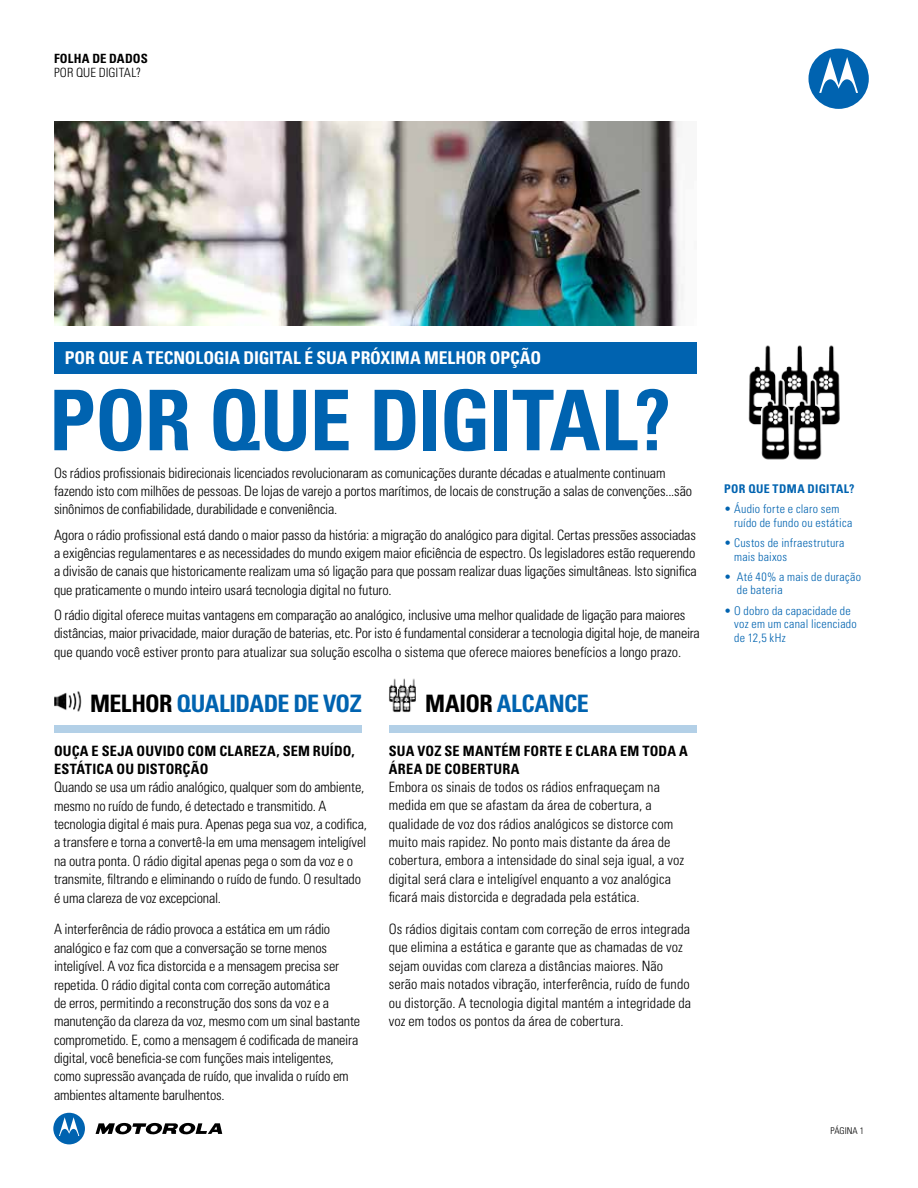
<style>
.page{position:relative;width:918px;height:1188px;background:#fff}
.page>*{position:absolute;margin:0;border:0;box-sizing:border-box;transform-origin:0 0}
.t1{font:700 condensed 83.7px "Univers LT Std";letter-spacing:-.015em;color:#0063b0}
.t2{font:700 condensed 24px "Univers LT Std";letter-spacing:-.025em;color:#0063b0}
.t3{font:700 condensed 17.7px "Univers LT Std";letter-spacing:-.01em;color:#fff}
.t4{font:300 condensed 14.25px/18.3px "Univers LT Std";letter-spacing:-.005em;color:#000}
.t5{font:700 condensed 14.25px/18.3px "Univers LT Std";letter-spacing:.015em;color:#000}
.t6{font:300 condensed 12.75px "Univers LT Std";letter-spacing:.005em;color:#000}
.t7{font:700 condensed 12.75px "Univers LT Std";letter-spacing:.01em;color:#000}
.t8{font:300 condensed 12px/13.5px "Univers LT Std";letter-spacing:.02em;color:#0063b0}
.t9{font:700 condensed 12px "Univers LT Std";letter-spacing:.03em;color:#0063b0}
.t10{font:300 condensed 9.3px "Univers LT Std";color:#000}
.s1{color:#000}
</style>
<div class="page">
<svg style="left:96px;top:1123px;width:126px;height:12px"></svg>
<div style="left:53px;top:1113px;width:32px;height:31px;background:#0063b0;border-radius:50%"></div>
<svg style="left:59px;top:1117px;width:20px;height:19px"></svg>
<div style="left:809px;top:49px;width:60px;height:60px;background:#0063b0;border-radius:50%"></div>
<svg style="left:819px;top:57px;width:39px;height:36px"></svg>
<div style="left:54px;top:342px;width:643px;height:31px;background:#0063b0"></div>
<img style="left:54px;top:122px;width:629px;height:203px">
<img style="left:54px;top:691px;width:27px;height:21px">
<div style="left:54px;top:726px;width:308px;height:7px;background:#b3d0e7"></div>
<img style="left:389px;top:678px;width:27px;height:34px">
<div style="left:389px;top:726px;width:307px;height:7px;background:#b3d0e7"></div>
<img style="left:748px;top:345px;width:92px;height:115px">
<p class="t7" style="left:54px;top:51px;width:95px">FOLHA DE DADOS</p>
<p class="t6" style="left:54px;top:65px;width:89px">POR QUE DIGITAL?</p>
<p class="t3" style="left:65px;top:347px;width:478px">POR QUE A TECNOLOGIA DIGITAL É SUA PRÓXIMA MELHOR OPÇÃO</p>
<h1 class="t1" style="left:49px;top:369px;width:624px">POR QUE DIGITAL?</h1>
<p class="t4" style="left:54px;top:464px;width:640px">Os rádios profissionais bidirecionais licenciados revolucionaram as comunicações durante décadas e atualmente continuam fazendo isto com milhões de pessoas. De lojas de varejo a portos marítimos, de locais de construção a salas de convenções...são sinônimos de confiabilidade, durabilidade e conveniência.</p>
<p class="t4" style="left:54px;top:525px;width:644px;text-align:justify">Agora o rádio profissional está dando o maior passo da história: a migração do analógico para digital. Certas pressões associadas a exigências regulamentares e as necessidades do mundo exigem maior eficiência de espectro. Os legisladores estão requerendo a divisão de canais que historicamente realizam uma só ligação para que possam realizar duas ligações simultâneas. Isto significa que praticamente o mundo inteiro usará tecnologia digital no futuro.</p>
<p class="t4" style="left:54px;top:606px;width:647px">O rádio digital oferece muitas vantagens em comparação ao analógico, inclusive uma melhor qualidade de ligação para maiores distâncias, maior privacidade, maior duração de baterias, etc. Por isto é fundamental considerar a tecnologia digital hoje, de maneira que quando você estiver pronto para atualizar sua solução escolha o sistema que oferece maiores benefícios a longo prazo.</p>
<h2 class="t2" style="left:90px;top:689px;width:273px"><span class="s1">MELHOR</span> QUALIDADE DE VOZ</h2>
<p class="t5" style="left:54px;top:741px;width:302px">OUÇA E SEJA OUVIDO COM CLAREZA, SEM RUÍDO,<br>ESTÁTICA OU DISTORÇÃO</p>
<p class="t4" style="left:54px;top:778px;width:314px">Quando se usa um rádio analógico, qualquer som do ambiente, mesmo no ruído de fundo, é detectado e transmitido. A tecnologia digital é mais pura. Apenas pega sua voz, a codifica, a transfere e torna a convertê-la em uma mensagem inteligível na outra ponta. O rádio digital apenas pega o som da voz e o transmite, filtrando e eliminando o ruído de fundo. O resultado é uma clareza de voz excepcional.</p>
<p class="t4" style="left:54px;top:920px;width:308px">A interferência de rádio provoca a estática em um rádio analógico e faz com que a conversação se torne menos inteligível. A voz fica distorcida e a mensagem precisa ser repetida. O rádio digital conta com correção automática<br>de erros, permitindo a reconstrução dos sons da voz e a manutenção da clareza da voz, mesmo com um sinal bastante comprometido. E, como a mensagem é codificada de maneira digital, você beneficia-se com funções mais inteligentes, como supressão avançada de ruído, que invalida o ruído em ambientes altamente barulhentos.</p>
<h2 class="t2" style="left:425px;top:689px;width:165px"><span class="s1">MAiOR</span> ALCANCE</h2>
<p class="t5" style="left:389px;top:741px;width:301px">SUA VOZ SE MANTÉM FORTE E CLARA EM TODA A<br>ÁREA DE COBERTURA</p>
<p class="t4" style="left:389px;top:778px;width:297px">Embora os sinais de todos os rádios enfraqueçam na medida em que se afastam da área de cobertura, a qualidade de voz dos rádios analógicos se distorce com muito mais rapidez. No ponto mais distante da área de cobertura, embora a intensidade do sinal seja igual, a voz digital será clara e inteligível enquanto a voz analógica ficará mais distorcida e degradada pela estática.</p>
<p class="t4" style="left:389px;top:920px;width:304px">Os rádios digitais contam com correção de erros integrada que elimina a estática e garante que as chamadas de voz sejam ouvidas com clareza a distâncias maiores. Não serão mais notados vibração, interferência, ruído de fundo ou distorção. A tecnologia digital mantém a integridade da voz em todos os pontos da área de cobertura.</p>
<p class="t9" style="left:724px;top:482px;width:132px">POR QUE TDMA DIGITAL?</p>
<p class="t8" style="left:734px;top:502px;width:120px;text-indent:-10px">• Áudio forte e claro sem ruído de fundo ou estática</p>
<p class="t8" style="left:734px;top:536px;width:112px;text-indent:-10px">• Custos de infraestrutura mais baixos</p>
<p class="t8" style="left:737px;top:570px;width:126px;text-indent:-13px">• Até 40% a mais de duração de bateria</p>
<p class="t8" style="left:734px;top:604px;width:124px;text-indent:-10px">• O dobro da capacidade de voz em um canal licenciado de 12,5 kHz</p>
<p class="t10" style="left:831px;top:1125px;width:35px">página 1</p>
</div>
